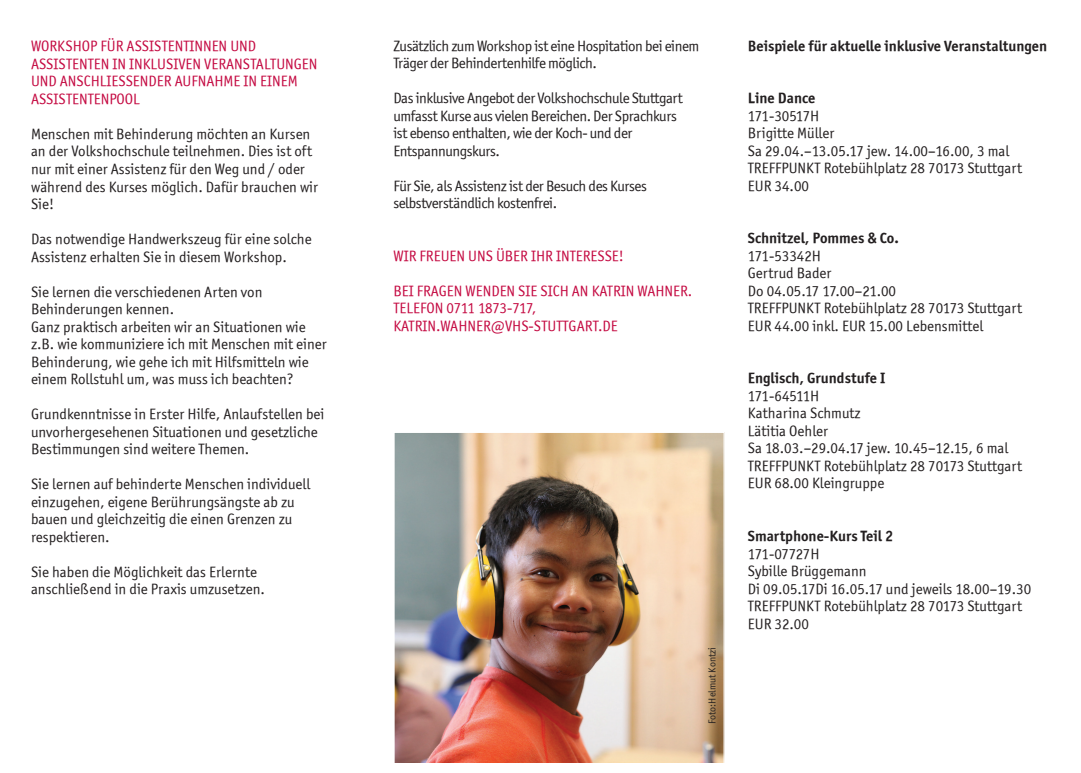
<style>
.page{position:relative;width:1081px;height:773px;background:#fff}
.page>*{position:absolute;margin:0;border:0;box-sizing:border-box;transform-origin:0 0}
.t1{font:15px/17.5px "Officina Sans ITCTT Book";color:#231f20}
.t2{font:15px/17.5px "Officina Sans ITCTT Book";letter-spacing:-.03em;color:#231f20}
.t3{font:15px/17.5px "Officina Sans ITCTT Book";color:#c40941}
.t4{font:15px "Officina Sans ITCTT Bold";color:#231f20}
.t5{font:10px "Officina Sans ITCTT Book";color:#231f20}
</style>
<div class="page">
<img style="left:394px;top:432px;width:331px;height:331px">
<p class="t3" style="left:31px;top:37px;width:288px">Workshop für Assistentinnen und Assistenten in inklusiven Veranstaltungen und anschlieSSender Aufnahme in einem Assistentenpool</p>
<p class="t1" style="left:31px;top:125px;width:289px">Menschen mit Behinderung möchten an Kursen an der Volkshochschule teilnehmen. Dies ist oft nur mit einer Assistenz für den Weg und / oder während des Kurses möglich. Dafür brauchen wir Sie!</p>
<p class="t1" style="left:31px;top:230px;width:282px">Das notwendige H andwerkszeug für eine solche<br>Assistenz erhalten Sie in diesem Workshop.</p>
<p class="t1" style="left:31px;top:282px;width:297px">Sie lernen die verschiedenen Arten von Behinderungen kennen.<br>Ganz praktisch arbeiten wir an Situationen wie z.B. wie kommuniziere ich mit Menschen mit einer Behinderung, wie gehe ich mit Hilfsmitteln wie einem Rollstuhl um, was muss ich beachten?</p>
<p class="t1" style="left:31px;top:405px;width:295px">Grundkenntnisse in Erster Hilfe, Anlaufstellen bei unvorhergesehenen Situationen und gesetzliche<br>Bestimmungen sind weitere Themen.</p>
<p class="t1" style="left:31px;top:475px;width:281px">Sie lernen auf behinderte Menschen individuell einzugehen, eigene Berührungsängste ab zu bauen und gleichzeitig die einen Grenzen zu respektieren.</p>
<p class="t1" style="left:31px;top:562px;width:235px">Sie haben die Möglichkeit das Erlernte anschließend in die Praxis umzusetzen.</p>
<p class="t2" style="left:393px;top:37px;width:307px">Zusätzlich zum Workshop ist eine H ospitation bei einem<br>Träger der Behindertenhilfe möglich.</p>
<p class="t2" style="left:393px;top:89px;width:291px">Das inklusive Angebot der Volkshochschule Stuttgart umfasst Kurse aus vielen Bereichen. Der Sprachkurs ist ebenso enthalten, wie der Koch- und der Entspannungskurs.</p>
<p class="t2" style="left:393px;top:177px;width:255px">Für Sie, als Assistenz ist der Besuch des Kurses selbstverständlich kostenfrei.</p>
<p class="t3" style="left:393px;top:247px;width:232px">Wir freuen uns über Ihr Interesse!</p>
<p class="t3" style="left:393px;top:282px;width:300px">Bei Fragen wenden Sie sich an Katrin Wahner.<br>Telefon 0711 1873-717,<br>katrin.wa hner@vhs-stuttgart.de</p>
<p class="t5" style="left:706px;top:724px;width:78px;rotate:-90deg">Foto:H elmut Kontzi</p>
<p class="t4" style="left:748px;top:36px;width:301px">Beispiele für aktuelle inklusive Veranstaltungen</p>
<p class="t4" style="left:748px;top:89px;width:69px">Line Dance</p>
<p class="t1" style="left:748px;top:107px;width:263px">171-30517H<br>Brigitte Müller<br>Sa 29.04.–13.05.17 jew. 14.00–16.00, 3 mal<br>TREFFPUNKT</p>
<p class="t1" style="left:824px;top:159px;width:200px">Rotebühlplatz 28 70173 Stuttgart</p>
<p class="t1" style="left:748px;top:177px;width:9px">EUR</p>
<p class="t1" style="left:774px;top:177px;width:36px">34.00</p>
<p class="t4" style="left:748px;top:229px;width:152px">Schnitzel, Pommes &amp; Co.</p>
<p class="t1" style="left:748px;top:247px;width:150px">171-53342H<br>Gertrud Bader<br>Do 04.05.17 17.00–21.00<br>TREFFPUNKT</p>
<p class="t1" style="left:824px;top:299px;width:200px">Rotebühlplatz 28 70173 Stuttgart</p>
<p class="t1" style="left:748px;top:317px;width:9px">EUR</p>
<p class="t1" style="left:774px;top:317px;width:76px">44.00 inkl. EUR</p>
<p class="t1" style="left:869px;top:317px;width:116px">15.00 Lebensmittel</p>
<p class="t4" style="left:748px;top:369px;width:139px">Englisch, Grundstufe I</p>
<p class="t1" style="left:748px;top:387px;width:262px">171-64511H<br>Katharina Schmutz<br>Lätitia Oehler<br>Sa 18.03.–29.04.17 jew. 10.45–12.15, 6 mal<br>TREFFPUNKT</p>
<p class="t1" style="left:824px;top:457px;width:200px">Rotebühlplatz 28 70173 Stuttgart</p>
<p class="t1" style="left:748px;top:474px;width:9px">EUR</p>
<p class="t1" style="left:774px;top:474px;width:111px">68.00 Kleingruppe</p>
<p class="t4" style="left:748px;top:526px;width:147px">Smartphone-Kurs Teil 2</p>
<p class="t1" style="left:748px;top:544px;width:285px">171-07727H<br>Sybille Brüggemann<br>Di 09.05.17Di 16.05.17 und jeweils 18.00–19.30<br>TREFFPUNKT</p>
<p class="t1" style="left:824px;top:597px;width:200px">Rotebühlplatz 28 70173 Stuttgart</p>
<p class="t1" style="left:748px;top:614px;width:9px">EUR</p>
<p class="t1" style="left:774px;top:614px;width:36px">32.00</p>
</div>
